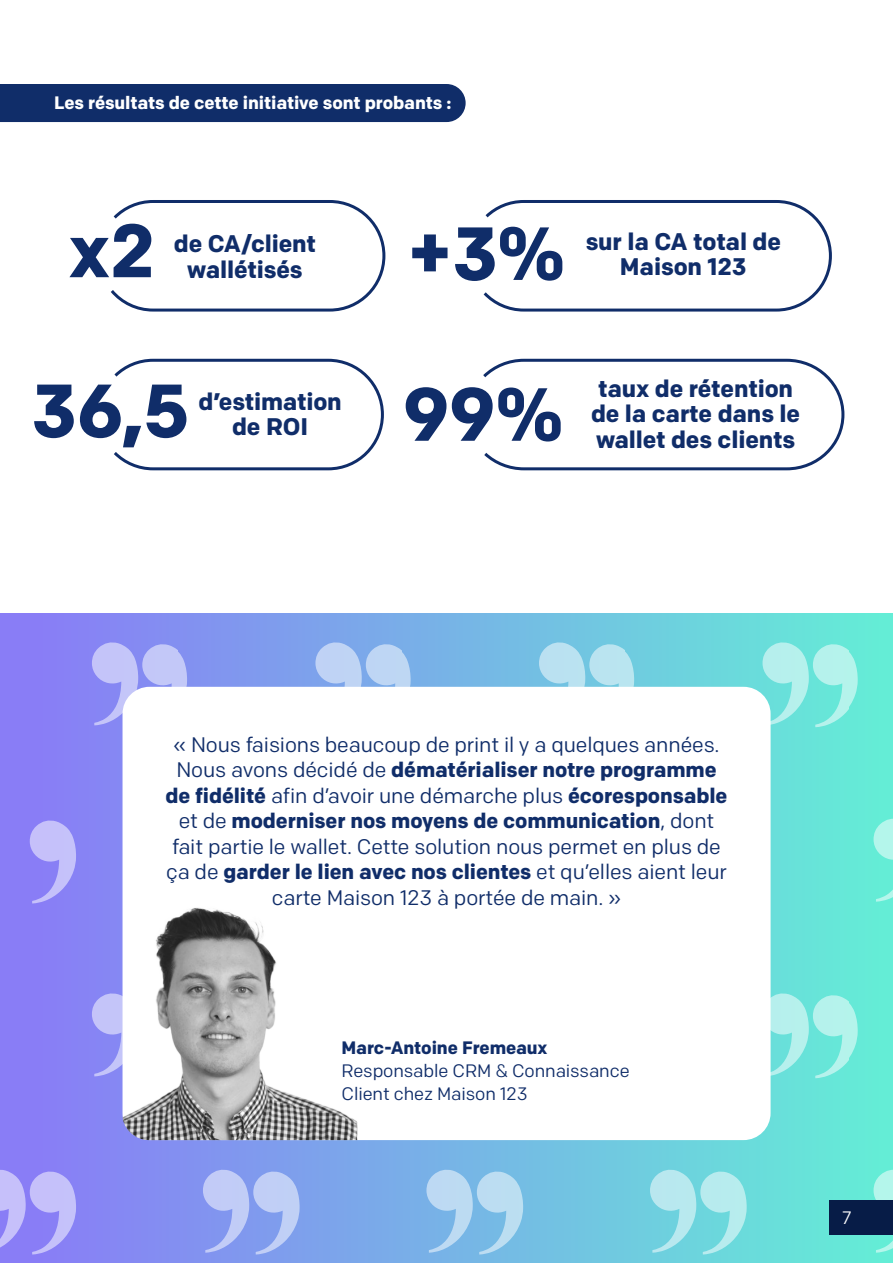
<style>
.page{position:relative;width:893px;height:1263px;background:#fff}
.page>*{position:absolute;margin:0;border:0;box-sizing:border-box;transform-origin:0 0}
.t1{font:700 75px "Colfax";color:#102d69}
.t2{font:700 24px/25.5px "Colfax";letter-spacing:-.005em;color:#102d69}
.t3{font:21px/25.5px "Colfax";letter-spacing:-.005em;color:#102d69;text-align:center}
.t4{font:18px/23px "Colfax";letter-spacing:-.005em;color:#102d69}
.t5{font:700 18px "Colfax";letter-spacing:-.005em;color:#fff}
.t6{font:700 18px "Colfax";letter-spacing:-.005em;color:#102d69}
.t7{font:18px "Colfax";color:#fff}
.s1{font-weight:700}
</style>
<div class="page">
<div style="left:1px;top:614px;width:891px;height:649px;background:linear-gradient(to right,#8b79f7,#64eed6)"></div>
<svg style="left:483px;top:358px;width:362px;height:113px"></svg>
<svg style="left:483px;top:200px;width:349px;height:112px"></svg>
<svg style="left:0;top:1168px;width:76px;height:86px"></svg>
<svg style="left:203px;top:1168px;width:97px;height:86px"></svg>
<div style="left:0;top:920px;width:122px;height:191px;background:#8880f5"></div>
<svg style="left:426px;top:1168px;width:97px;height:86px"></svg>
<svg style="left:650px;top:1168px;width:97px;height:86px"></svg>
<svg style="left:873px;top:1168px;width:20px;height:85px"></svg>
<svg style="left:771px;top:992px;width:87px;height:86px"></svg>
<svg style="left:30px;top:819px;width:46px;height:84px"></svg>
<svg style="left:92px;top:641px;width:95px;height:86px"></svg>
<svg style="left:315px;top:641px;width:96px;height:46px"></svg>
<svg style="left:539px;top:641px;width:95px;height:46px"></svg>
<svg style="left:873px;top:817px;width:20px;height:85px"></svg>
<svg style="left:762px;top:641px;width:96px;height:86px"></svg>
<div style="left:123px;top:687px;width:648px;height:453px;background:#fff;border-radius:27px"></div>
<img style="left:122px;top:900px;width:235px;height:240px">
<div style="left:0;top:84px;width:466px;height:38px;background:#102d69"></div>
<svg style="left:110px;top:200px;width:276px;height:271px"></svg>
<div style="left:829px;top:1200px;width:64px;height:34px;background:#071c47"></div>
<p class="t5" style="left:54px;top:91px;width:399px">Les résultats de cette initiative sont probants :</p>
<h1 class="t1" style="left:69px;top:205px;width:88px">x2</h1>
<p class="t2" style="left:174px;top:231px;width:144px">de CA/client</p>
<p class="t2" style="left:187px;top:256px;width:117px">wallétisés</p>
<h1 class="t1" style="left:407px;top:207px;width:159px">+3%</h1>
<p class="t2" style="left:586px;top:228px;width:197px">sur la CA total de</p>
<p class="t2" style="left:620px;top:254px;width:128px">Maison 123</p>
<h1 class="t1" style="left:31px;top:365px;width:160px">36,5</h1>
<p class="t2" style="left:199px;top:388px;width:145px">d’estimation</p>
<p class="t2" style="left:232px;top:414px;width:78px">de ROI</p>
<h1 class="t1" style="left:403px;top:368px;width:162px">99%</h1>
<p class="t2" style="left:591px;top:375px;width:211px">taux de rétention de la carte dans le</p>
<p class="t2" style="left:596px;top:426px;width:201px">wallet des clients</p>
<p class="t3" style="left:166px;top:732px;width:563px">« Nous faisions beaucoup de print il y a quelques années.<br>Nous avons décidé de <span class="s1">dématérialiser notre programme de fidélité</span> afin d’avoir une démarche plus <span class="s1">écoresponsable </span>et de <span class="s1">moderniser nos moyens de communication</span>, dont fait partie le wallet. Cette solution nous permet en plus de ça de <span class="s1">garder le lien avec nos clientes</span> et qu’elles aient leur carte Maison 123 à portée de main. »</p>
<p class="t6" style="left:342px;top:1036px;width:208px">Marc-Antoine Fremeaux</p>
<p class="t4" style="left:342px;top:1059px;width:290px">Responsable CRM &amp; Connaissance<br>Client chez Maison 123</p>
<p class="t7" style="left:842px;top:1206px;width:12px">7</p>
</div>
